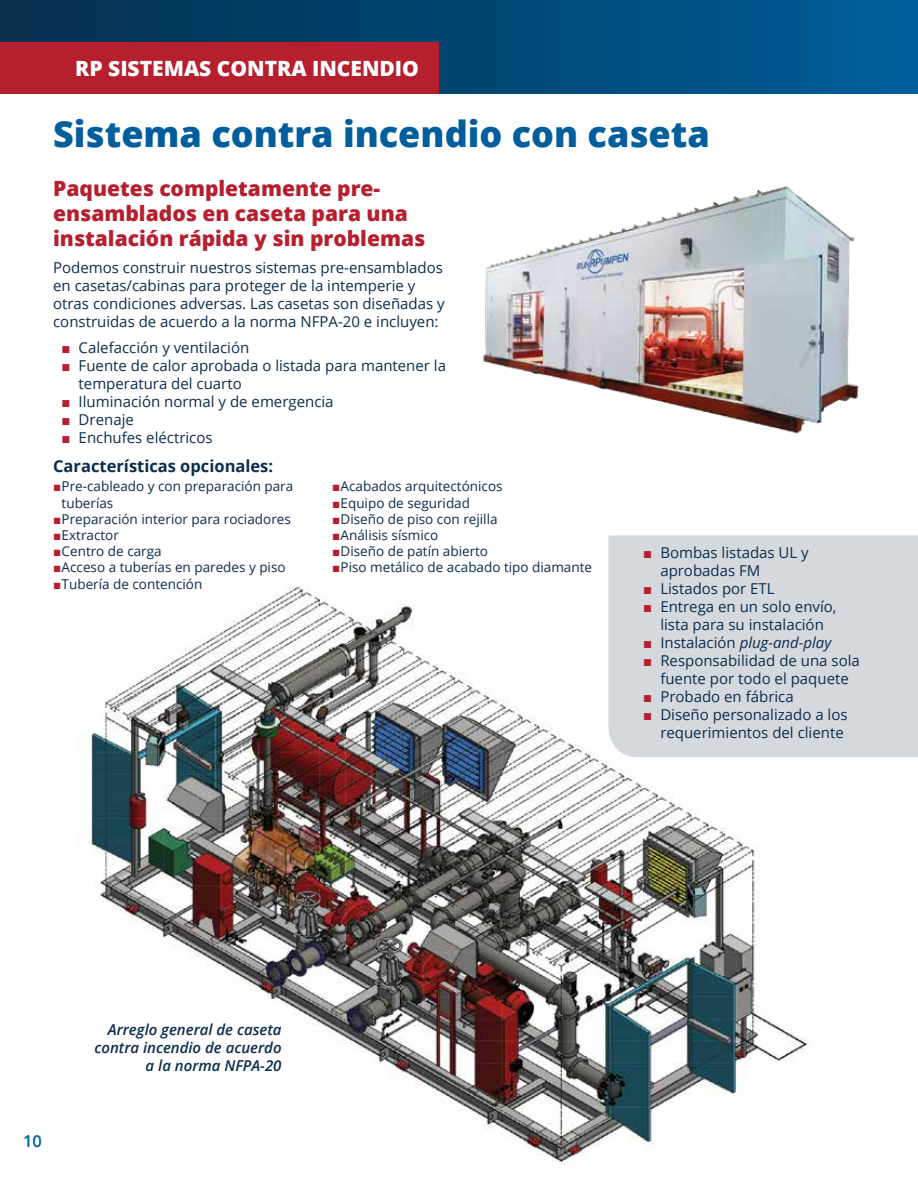
<style>
.page{position:relative;width:918px;height:1188px;background:#fff}
.page>*{position:absolute;margin:0;border:0;box-sizing:border-box;transform-origin:0 0}
.t1{font:800 36px "Open Sans";color:#005e9d}
.t2{font:800 21px/25.2px "Open Sans";color:#b61f2e}
.t3{font:800 21px "Open Sans";color:#fff}
.t4{font:700 16.5px "Open Sans";color:#0c2d4d}
.t5{font:600 16.5px "Open Sans";color:#005e9d}
.t6{font:15px/18px "Open Sans";color:#0c2d4d}
.t7{font:italic 600 15px/18px "Open Sans";color:#0c2d4d;text-align:right}
.t8{font:italic 15px "Open Sans";color:#0c2d4d}
.t9{font:13.5px/16.2px "Open Sans";color:#0c2d4d}
.s1{font-family:"Arial";font-weight:900;color:#b61f2e}
.s2{font-family:"Arial";font-weight:900;font-style:normal;color:#b61f2e}
.s3{font-style:normal}
</style>
<div class="page">
<img style="left:483px;top:186px;width:376px;height:248px">
<img style="left:86px;top:586px;width:726px;height:579px">
<div style="left:608px;top:535px;width:310px;height:222px;background:#d5d9de"></div>
<div style="left:0;top:0;width:918px;height:94px;background:linear-gradient(to right,#0f2d49,#005e99)"></div>
<div style="left:0;top:43px;width:439px;height:51px;background:#b61f2e"></div>
<h2 class="t3" style="left:75px;top:52px;width:345px">RP SISTEMAS CONTRA INCENDIO</h2>
<h1 class="t1" style="left:53px;top:106px;width:658px">Sistema contra incendio con caseta</h1>
<h2 class="t2" style="left:53px;top:175px;width:374px">Paquetes completamente pre&shy;ensamblados en caseta para una instalación rápida y sin problemas</h2>
<p class="t6" style="left:53px;top:258px;width:393px">Podemos construir nuestros sistemas pre-ensamblados en casetas/cabinas para proteger de la intemperie y otras condiciones adversas. Las casetas son diseñadas y construidas de acuerdo a la norma NFPA-20 e incluyen:</p>
<p class="t6" style="left:62px;top:338px;width:189px"><span class="s1">■</span> Calefacción y ventilación</p>
<p class="t6" style="left:79px;top:356px;width:369px;text-indent:-17px"><span class="s1">■</span> Fuente de calor aprobada o listada para mantener la temperatura del cuarto</p>
<p class="t6" style="left:62px;top:392px;width:273px"><span class="s1">■</span> Iluminación normal y de emergencia</p>
<p class="t6" style="left:62px;top:410px;width:74px"><span class="s1">■</span> Drenaje</p>
<p class="t6" style="left:62px;top:428px;width:153px"><span class="s1">■</span> Enchufes eléctricos</p>
<p class="t4" style="left:53px;top:454px;width:222px">Características opcionales:</p>
<p class="t9" style="left:62px;top:478px;width:233px;text-indent:-9px"><span class="s1">■</span>Pre-cableado y con preparación para tuberías</p>
<p class="t9" style="left:53px;top:510px;width:239px"><span class="s1">■</span>Preparación interior para rociadores</p>
<p class="t9" style="left:53px;top:527px;width:67px"><span class="s1">■</span>Extractor</p>
<p class="t9" style="left:53px;top:543px;width:110px"><span class="s1">■</span>Centro de carga</p>
<p class="t9" style="left:53px;top:559px;width:234px"><span class="s1">■</span>Acceso a tuberías en paredes y piso</p>
<p class="t9" style="left:53px;top:575px;width:151px"><span class="s1">■</span>Tubería de contención</p>
<p class="t9" style="left:332px;top:478px;width:172px"><span class="s1">■</span>Acabados arquitectónicos</p>
<p class="t9" style="left:332px;top:494px;width:139px"><span class="s1">■</span>Equipo de seguridad</p>
<p class="t9" style="left:332px;top:510px;width:167px"><span class="s1">■</span>Diseño de piso con rejilla</p>
<p class="t9" style="left:332px;top:527px;width:108px"><span class="s1">■</span>Análisis sísmico</p>
<p class="t9" style="left:332px;top:543px;width:158px"><span class="s1">■</span>Diseño de patín abierto</p>
<p class="t9" style="left:332px;top:559px;width:261px"><span class="s1">■</span>Piso metálico de acabado tipo diamante</p>
<p class="t6" style="left:660px;top:543px;width:150px;text-indent:-17px"><span class="s1">■</span> Bombas listadas UL y aprobadas FM</p>
<p class="t6" style="left:643px;top:579px;width:133px"><span class="s1">■</span> Listados por ETL</p>
<p class="t6" style="left:643px;top:597px;width:195px;text-align:center"><span class="s1">■</span> Entrega en un solo envío, lista para su instalación</p>
<p class="t8" style="left:643px;top:632px;width:190px"><span class="s2">■</span> <span class="s3">Instalación</span> plug-and-play</p>
<p class="t6" style="left:643px;top:651px;width:218px;text-align:center"><span class="s1">■</span> Responsabilidad de una sola fuente por todo el paquete</p>
<p class="t6" style="left:643px;top:687px;width:152px"><span class="s1">■</span> Probado en fábrica</p>
<p class="t6" style="left:643px;top:705px;width:206px;text-align:right"><span class="s1">■</span> Diseño personalizado a los requerimientos del cliente</p>
<p class="t5" style="left:23px;top:1130px;width:20px">10</p>
<p class="t7" style="left:94px;top:1020px;width:189px">Arreglo general de caseta contra incendio de acuerdo a la norma NFPA-20</p>
</div>
